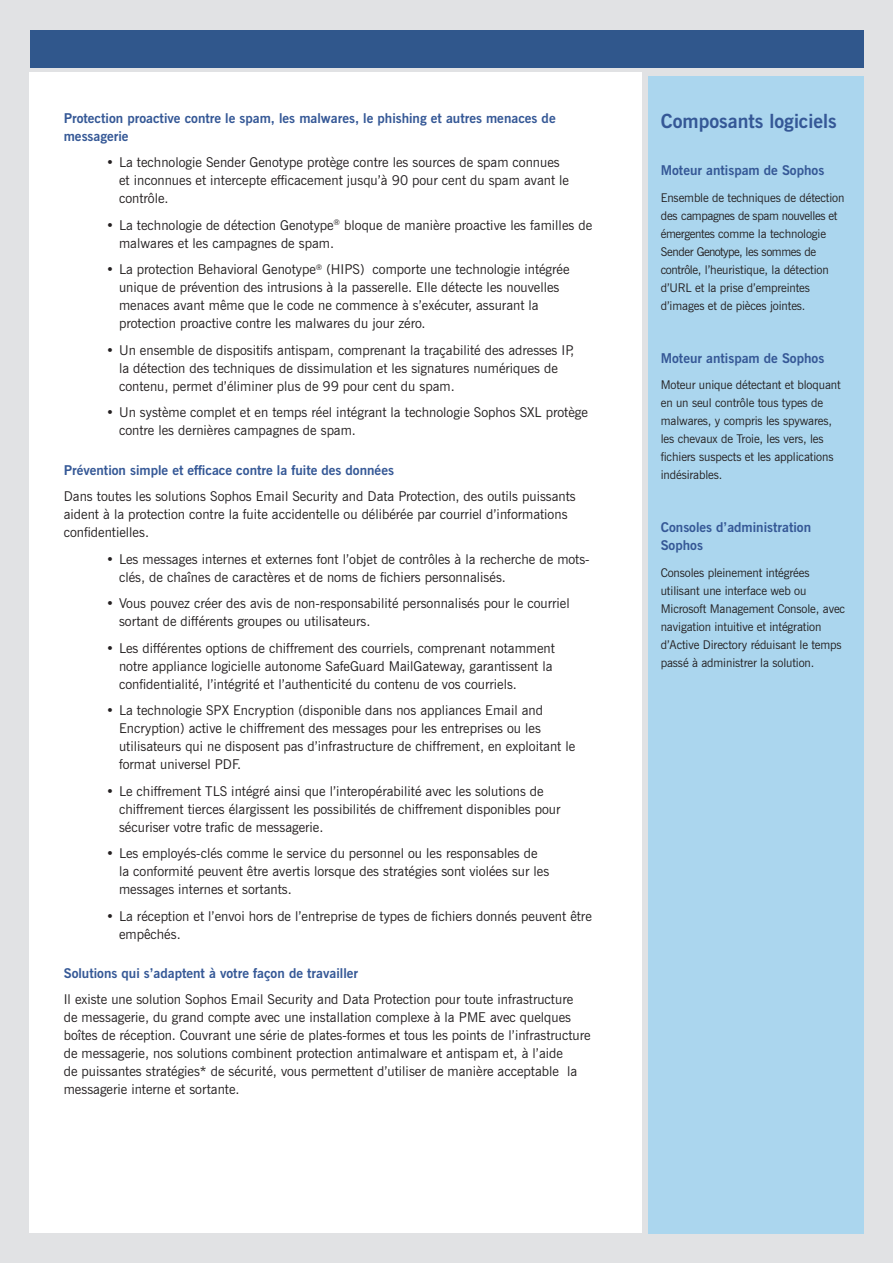
<style>
.page{position:relative;width:893px;height:1263px;background:#e1e2e4}
.page>*{position:absolute;margin:0;border:0;box-sizing:border-box;transform-origin:0 0}
.Heading{font:700 19.5px "News Gothic BT";color:#355896}
.Bullet{font:13.5px/18px "News Gothic BT";color:#231f20}
.Body_text{font:13.5px/18px "News Gothic BT";color:#231f20}
.Subheading_blue{font:700 13.5px/18px "News Gothic BT";color:#355896}
.Sys_reqs_text{font:12px/18px "News Gothic BT";letter-spacing:-.01em;color:#231f20}
</style>
<div class="page">
<div style="left:648px;top:76px;width:215px;height:1157px;background:#abd6ee"></div>
<div style="left:30px;top:73px;width:612px;height:1160px;background:#fff"></div>
<div style="left:30px;top:30px;width:833px;height:37px;background:#30578c"></div>
<p class="Subheading_blue" style="left:64px;top:109px;width:493px">Protection proactive contre le spam, les malwares, le phishing et autres menaces de messagerie</p>
<p class="Bullet" style="left:119px;top:153px;width:452px;text-indent:-13px">• La technologie Sender Genotype protège contre les sources de spam connues et inconnues et intercepte efficacement jusqu’à 90 pour cent du spam avant le contrôle.</p>
<p class="Bullet" style="left:119px;top:216px;width:475px;text-indent:-13px">• La technologie de détection Genotype<sup>®</sup> bloque de manière proactive les familles de malwares et les campagnes de spam.</p>
<p class="Bullet" style="left:119px;top:260px;width:452px;text-indent:-13px">• La protection Behavioral Genotype<sup>®</sup> (HIPS) comporte une technologie intégrée unique de prévention des intrusions à la passerelle. Elle détecte les nouvelles menaces avant même que le code ne commence à s’exécuter, assurant la protection proactive contre les malwares du jour zéro.</p>
<p class="Bullet" style="left:119px;top:341px;width:457px;text-indent:-13px">• Un ensemble de dispositifs antispam, comprenant la traçabilité des adresses IP, la détection des techniques de dissimulation et les signatures numériques de contenu, permet d’éliminer plus de 99 pour cent du spam.</p>
<p class="Bullet" style="left:119px;top:403px;width:470px;text-indent:-13px">• Un système complet et en temps réel intégrant la technologie Sophos SXL protège contre les dernières campagnes de spam.</p>
<p class="Subheading_blue" style="left:64px;top:461px;width:332px">Prévention simple et efficace contre la fuite des données</p>
<p class="Body_text" style="left:64px;top:487px;width:513px">Dans toutes les solutions Sophos Email Security and Data Protection, des outils puissants aident à la protection contre la fuite accidentelle ou délibérée par courriel d’informations confidentielles.</p>
<p class="Bullet" style="left:119px;top:550px;width:472px;text-indent:-13px">• Les messages internes et externes font l’objet de contrôles à la recherche de mots&shy;clés, de chaînes de caractères et de noms de fichiers personnalisés.</p>
<p class="Bullet" style="left:119px;top:594px;width:452px;text-indent:-13px">• Vous pouvez créer des avis de non-responsabilité personnalisés pour le courriel sortant de différents groupes ou utilisateurs.</p>
<p class="Bullet" style="left:119px;top:639px;width:437px;text-indent:-13px">• Les différentes options de chiffrement des courriels, comprenant notamment notre appliance logicielle autonome SafeGuard MailGateway, garantissent la confidentialité, l’intégrité et l’authenticité du contenu de vos courriels.</p>
<p class="Bullet" style="left:119px;top:701px;width:458px;text-indent:-13px">• La technologie SPX Encryption (disponible dans nos appliances Email and Encryption) active le chiffrement des messages pour les entreprises ou les utilisateurs qui ne disposent pas d’infrastructure de chiffrement, en exploitant le format universel PDF.</p>
<p class="Bullet" style="left:119px;top:782px;width:443px;text-indent:-13px">• Le chiffrement TLS intégré ainsi que l’interopérabilité avec les solutions de chiffrement tierces élargissent les possibilités de chiffrement disponibles pour sécuriser votre trafic de messagerie.</p>
<p class="Bullet" style="left:119px;top:844px;width:432px;text-indent:-13px">• Les employés-clés comme le service du personnel ou les responsables de la conformité peuvent être avertis lorsque des stratégies sont violées sur les messages internes et sortants.</p>
<p class="Bullet" style="left:119px;top:907px;width:474px;text-indent:-13px">• La réception et l’envoi hors de l’entreprise de types de fichiers donnés peuvent être empêchés.</p>
<p class="Subheading_blue" style="left:64px;top:964px;width:296px">Solutions qui s’adaptent à votre façon de travailler</p>
<p class="Body_text" style="left:64px;top:990px;width:528px">Il existe une solution Sophos Email Security and Data Protection pour toute infrastructure<br>de messagerie, du grand compte avec une installation complexe à la PME avec quelques boîtes de réception. Couvrant une série de plates-formes et tous les points de l’infrastructure de messagerie, nos solutions combinent protection antimalware et antispam et, à l’aide<br>de puissantes stratégies* de sécurité, vous permettent d’utiliser de manière acceptable la messagerie interne et sortante.</p>
<p class="Heading" style="left:661px;top:109px;width:177px">Composants logiciels</p>
<p class="Subheading_blue" style="left:661px;top:161px;width:165px">Moteur antispam de Sophos</p>
<p class="Sys_reqs_text" style="left:661px;top:188px;width:185px">Ensemble de techniques de détection des campagnes de spam nouvelles et émergentes comme la technologie Sender Genotype, les sommes de contrôle, l’heuristique, la détection d’URL et la prise d’empreintes d’images et de pièces jointes.</p>
<p class="Subheading_blue" style="left:661px;top:349px;width:165px">Moteur antispam de Sophos</p>
<p class="Sys_reqs_text" style="left:661px;top:376px;width:182px">Moteur unique détectant et bloquant en un seul contrôle tous types de malwares, y compris les spywares, les chevaux de Troie, les vers, les fichiers suspects et les applications indésirables.</p>
<p class="Subheading_blue" style="left:661px;top:518px;width:152px">Consoles d’administration<br>Sophos</p>
<p class="Sys_reqs_text" style="left:661px;top:563px;width:186px">Consoles pleinement intégrées utilisant une interface web ou Microsoft Management Console, avec navigation intuitive et intégration d’Active Directory réduisant le temps passé à administrer la solution.</p>
</div>
